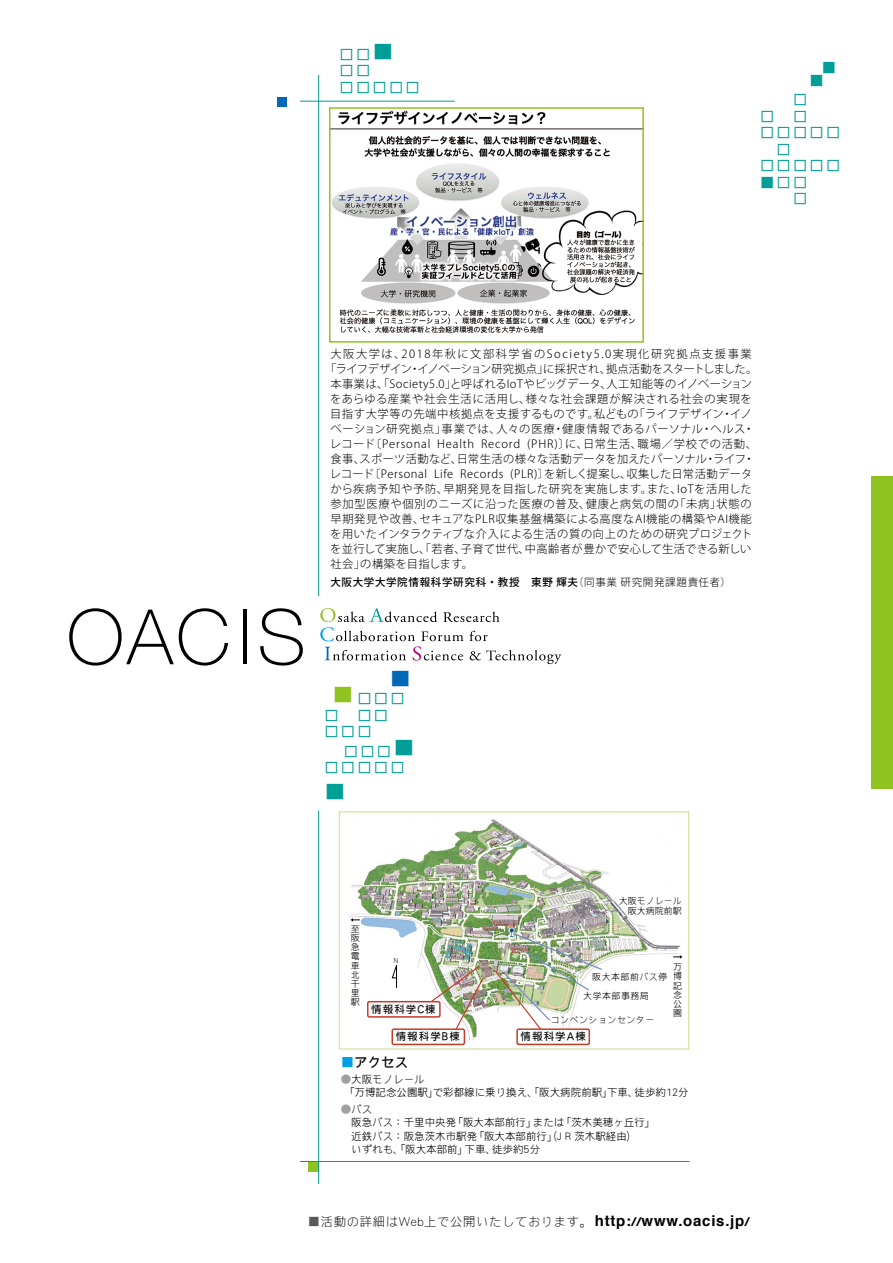
<style>
.page{position:relative;width:893px;height:1263px;background:#fff}
.page>*{position:absolute;margin:0;border:0;box-sizing:border-box;transform-origin:0 0}
.t1{font:20.4px "DFP Gothic PCID W5";color:#0068b7;scale:1.07 1}
.t2{font:20.4px "DFP Gothic PCID W5";color:#009e96;scale:1.07 1}
.t3{font:20.4px "DFP Gothic PCID W5";color:#8fc31f;scale:1.07 1}
.t4{font:15px/16.5px "DFP Gothic PCID W5";color:#009e96}
.t5{font:13.5px "DFP Gothic PCID W5";color:#000}
.t6{font:12.3px "DFP Gothic PCID W2";letter-spacing:.05em;color:#000}
.t7{font:300 11.25px "Koz Go Pr 6 N";letter-spacing:.045em;color:#000}
.t8{font:300 11.25px "Koz Go Pr 6 N";letter-spacing:.075em;color:#000}
.t9{font:300 11.25px "Koz Go Pr 6 N";letter-spacing:-.03em;color:#000}
.t10{font:300 11.25px "Koz Go Pr 6 N";letter-spacing:.135em;color:#000}
.t11{font:300 11.25px "Koz Go Pr 6 N";letter-spacing:.025em;color:#000}
.t12{font:300 11.25px "Koz Go Pr 6 N";letter-spacing:.02em;color:#000}
.t13{font:300 11.25px "Koz Go Pr 6 N";letter-spacing:.065em;color:#000}
.t14{font:300 11.25px "Koz Go Pr 6 N";letter-spacing:.08em;color:#000}
.t15{font:10.5px/13.5px "DFP Gothic PCID W3";color:#000}
.t16{font:500 10.5px "Koz Go Pr 6 N";letter-spacing:.065em;color:#000}
.t17{font:10.5px "DFP Gothic PCID W5";letter-spacing:.1em;color:#000}
.t18{font:9px/9.3px "DFP Gothic PCID W3";letter-spacing:.05em;color:#000;text-align:justify}
.t19{font:9px/10.8px "DFP Gothic PCID W3";color:#000}
.t20{font:6.9px "DFP Gothic PCID W3";color:#000}
.s1{font-size:20.4px}
.s2{font-weight:300}
.s3{color:#00a0e9}
.s4{color:#9fa0a0}
.s5{color:#595757}
.s6{font-size:14.1px}
.s7{font-family:"Helvetica";font-weight:700;font-size:15px}
.s8{font-family:"Helvetica";font-weight:700;font-size:12px}
</style>
<div class="page">
<svg style="left:69px;top:608px;width:159px;height:57px"></svg>
<hr style="left:243px;top:610px;width:3px;height:54px;background:#000">
<svg style="left:260px;top:608px;width:43px;height:57px"></svg>
<div style="left:277px;top:97px;width:9px;height:10px;background:#0068b7"></div>
<hr style="left:300px;top:101px;width:155px;height:1px;background:#009b91">
<div style="left:308px;top:1161px;width:11px;height:11px;background:#8fc31f"></div>
<hr style="left:300px;top:1161px;width:389px;height:1px;background:#009b91">
<hr style="left:318px;top:75px;width:1px;height:521px;background:#009b91">
<hr style="left:318px;top:810px;width:1px;height:374px;background:#009b91">
<img style="left:349px;top:819px;width:334px;height:227px">
<div style="left:872px;top:476px;width:21px;height:313px;background:#8fc31f"></div>
<svg style="left:320px;top:608px;width:241px;height:56px"></svg>
<img style="left:332px;top:110px;width:309px;height:228px">
<div style="left:339px;top:811px;width:350px;height:238px;border:1px solid #cce198"></div>
<svg style="left:350px;top:918px;width:10px;height:4px"></svg>
<svg style="left:673px;top:955px;width:9px;height:4px"></svg>
<div style="left:392px;top:1029px;width:72px;height:15px;background:#fff;border-radius:2px"></div>
<div style="left:391px;top:1028px;width:74px;height:17px;border:1px solid #ca3a29;border-radius:2px"></div>
<div style="left:517px;top:1029px;width:72px;height:15px;background:#fff;border-radius:2px"></div>
<div style="left:516px;top:1028px;width:74px;height:17px;border:1px solid #ca3a29;border-radius:2px"></div>
<svg style="left:392px;top:963px;width:5px;height:25px"></svg>
<img style="left:494px;top:927px;width:109px;height:104px">
<div style="left:368px;top:1002px;width:72px;height:15px;background:#fff;border-radius:2px"></div>
<div style="left:367px;top:1001px;width:74px;height:17px;border:1px solid #ca3a29;border-radius:2px"></div>
<img style="left:430px;top:965px;width:55px;height:65px">
<div style="left:329px;top:107px;width:315px;height:236px;border:2px solid #8fc31f"></div>
<h2 class="t4" style="left:339px;top:46px;width:56px">□□<span class="s1">■</span></h2>
<h2 class="t4" style="left:339px;top:62px;width:33px">□□</h2>
<h2 class="t4" style="left:339px;top:79px;width:82px">□□□□□</h2>
<h2 class="t4" style="left:809px;top:61px;width:29px;line-height:13px;text-indent:12px">■ ■</h2>
<h2 class="t4" style="left:760px;top:108px;width:49px">□　□</h2>
<h2 class="t4" style="left:760px;top:124px;width:82px">□□□□□　□</h2>
<h2 class="t4" style="left:760px;top:157px;width:82px">□□□□□</h2>
<h2 class="t4" style="left:760px;top:174px;width:49px">■□□</h2>
<p class="t10" style="left:330px;top:348px;width:423px">大阪大学は、2018年秋に文部科学省のSociety5.0実現化研究拠点支援事業</p>
<p class="t9" style="left:325px;top:363px;width:434px">「ライフデザイン・イノベーション研究拠点」に採択され、拠点活動をスタートしました。</p>
<p class="t7" style="left:330px;top:378px;width:423px">本事業は、「Society5.0」と呼ばれるIoTやビッグデータ、人工知能等のイノベーション</p>
<p class="t14" style="left:330px;top:393px;width:423px">をあらゆる産業や社会生活に活用し、様々な社会課題が解決される社会の実現を</p>
<p class="t7" style="left:330px;top:408px;width:423px">目指す大学等の先端中核拠点を支援するものです。私どもの「ライフデザイン・イノ</p>
<p class="t7" style="left:330px;top:423px;width:426px">ベーション研究拠点」事業では、人々の医療・健康情報であるパーソナル・ヘルス・</p>
<p class="t8" style="left:330px;top:438px;width:429px">レコード〔Personal Health Record (PHR)〕に、日常生活、職場／学校での活動、</p>
<p class="t11" style="left:330px;top:453px;width:426px">食事、スポーツ活動など、日常生活の様々な活動データを加えたパーソナル・ライフ・</p>
<p class="t7" style="left:330px;top:468px;width:424px">レコード〔Personal Life Records (PLR)〕を新しく提案し、収集した日常活動データ</p>
<p class="t7" style="left:330px;top:483px;width:423px">から疾病予知や予防、早期発見を目指した研究を実施します。また、IoTを活用した</p>
<p class="t13" style="left:330px;top:498px;width:423px">参加型医療や個別のニーズに沿った医療の普及、健康と病気の間の「未病」状態の</p>
<p class="t7" style="left:330px;top:513px;width:423px">早期発見や改善、セキュアなPLR収集基盤構築による高度なAI機能の構築やAI機能</p>
<p class="t7" style="left:330px;top:528px;width:424px">を用いたインタラクティブな介入による生活の質の向上のための研究プロジェクト</p>
<p class="t12" style="left:330px;top:543px;width:423px">を並行して実施し、「若者、子育て世代、中高齢者が豊かで安心して生活できる新しい</p>
<p class="t7" style="left:330px;top:558px;width:144px">社会」の構築を目指します。</p>
<p class="t16" style="left:330px;top:576px;width:402px">大阪大学大学院情報科学研究科・教授　東野 輝夫<span class="s2">（同事業 研究開発課題責任者）</span></p>
<h1 class="t1" style="left:389px;top:668px;width:22px">■</h1>
<h2 class="t4" style="left:324px;top:690px;width:82px">　　□□□ □　□□</h2>
<h2 class="t4" style="left:324px;top:723px;width:49px">□□□</h2>
<h2 class="t4" style="left:344px;top:743px;width:73px">□□□<span class="s1">■</span></h2>
<h2 class="t4" style="left:324px;top:759px;width:82px">□□□□□</h2>
<h1 class="t2" style="left:324px;top:780px;width:22px">■</h1>
<h1 class="t3" style="left:332px;top:684px;width:22px">■</h1>
<p class="t18" style="left:351px;top:923px;width:10px">至阪急電車北千里駅</p>
<p class="t20" style="left:394px;top:957px;width:6px">N</p>
<p class="t17" style="left:371px;top:1003px;width:66px">情報科学C棟</p>
<p class="t19" style="left:619px;top:895px;width:64px">大阪モノレール　阪大病院前駅</p>
<p class="t18" style="left:673px;top:962px;width:10px">万博記念公園</p>
<p class="t18" style="left:583px;top:967px;width:86px;line-height:19.2px;text-indent:9px">阪大本部前バス停大学本部事務局</p>
<p class="t18" style="left:551px;top:1015px;width:105px">コンベンションセンター</p>
<p class="t17" style="left:396px;top:1031px;width:66px">情報科学B棟</p>
<p class="t17" style="left:521px;top:1031px;width:67px">情報科学A棟</p>
<p class="t5" style="left:341px;top:1055px;width:69px"><span class="s3">■</span>アクセス</p>
<p class="t15" style="left:344px;top:1072px;width:346px;text-indent:-3px"><span class="s4">●</span>大阪モノレール<br>「万博記念公園駅」で彩都線に乗り換え、「阪大病院前駅」下車、徒歩約12分</p>
<p class="t15" style="left:341px;top:1102px;width:316px"><span class="s4">●</span>バス<br>　阪急バス：千里中央発「阪大本部前行」または「茨木美穂ヶ丘行」　近鉄バス：阪急茨木市駅発「阪大本部前行」(J R 茨木駅経由)<br>　いずれも、「阪大本部前」下車、徒歩約5分</p>
<p class="t6" style="left:308px;top:1215px;width:443px"><span class="s5">■</span>活動の詳細はWeb上で公開いたしております<span class="s6">。</span><span class="s7">http:</span><span class="s8">//</span><span class="s7">www.oacis.jp</span><span class="s8">/</span></p>
</div>
